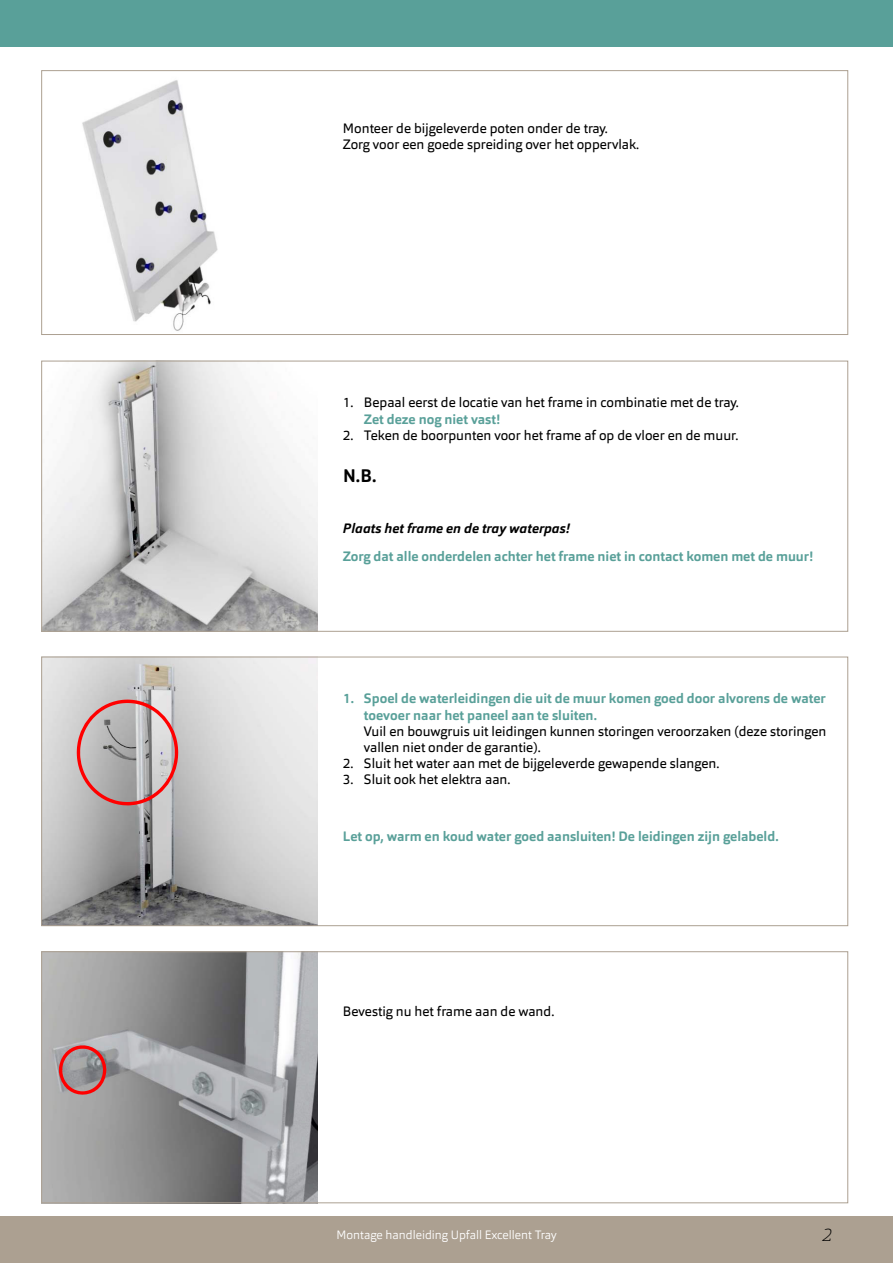
<style>
.page{position:relative;width:893px;height:1263px;background:#fff}
.page>*{position:absolute;margin:0;border:0;box-sizing:border-box;transform-origin:0 0}
.t1{font:700 18px "Orgon";color:#000}
.t2{font:italic 100 18px "Orgon Slab";color:#000}
.t3{font:13.5px/16.2px "Orgon";color:#000}
.t4{font:700 13.5px/16.2px "Orgon";color:#59a099}
.t5{font:italic 700 13.5px "Orgon";color:#000}
.t6{font:300 12px "Orgon";color:#fff}
</style>
<div class="page">
<div style="left:0;top:0;width:893px;height:47px;background:#59a099"></div>
<div style="left:0;top:1216px;width:893px;height:47px;background:#aca091"></div>
<img style="left:82px;top:80px;width:136px;height:251px">
<img style="left:43px;top:363px;width:275px;height:266px">
<img style="left:43px;top:659px;width:275px;height:265px">
<img style="left:43px;top:953px;width:275px;height:248px">
<svg style="left:77px;top:700px;width:101px;height:107px;background:#bfa6a7"></svg>
<svg style="left:59px;top:1038px;width:47px;height:66px;background:#ad888a"></svg>
<div style="left:41px;top:951px;width:807px;height:252px;border:1px solid #aca091"></div>
<p class="t3" style="left:343px;top:120px;width:266px">Monteer de bijgeleverde poten onder de tray.</p>
<p class="t3" style="left:343px;top:136px;width:298px">Zorg voor een goede spreiding over het oppervlak.</p>
<p class="t3" style="left:343px;top:395px;width:397px">1. Bepaal eerst de locatie van het frame in combinatie met de tray.</p>
<p class="t4" style="left:364px;top:411px;width:138px">Zet deze nog niet vast!</p>
<p class="t3" style="left:343px;top:427px;width:397px">2. Teken de boorpunten voor het frame af op de vloer en de muur.</p>
<p class="t1" style="left:343px;top:464px;width:35px">N.B.</p>
<p class="t5" style="left:343px;top:520px;width:228px">Plaats het frame en de tray waterpas!</p>
<p class="t4" style="left:343px;top:549px;width:472px">Zorg dat alle onderdelen achter het frame niet in contact komen met de muur!</p>
<p class="t4" style="left:364px;top:690px;width:463px;text-indent:-21px">1. Spoel de waterleidingen die uit de muur komen goed door alvorens de water toevoer naar het paneel aan te sluiten.</p>
<p class="t3" style="left:364px;top:723px;width:464px">Vuil en bouwgruis uit leidingen kunnen storingen veroorzaken (deze storingen vallen niet onder de garantie).</p>
<p class="t3" style="left:343px;top:755px;width:378px">2. Sluit het water aan met de bijgeleverde gewapende slangen.</p>
<p class="t3" style="left:343px;top:771px;width:169px">3. Sluit ook het elektra aan.</p>
<p class="t4" style="left:343px;top:828px;width:437px">Let op, warm en koud water goed aansluiten! De leidingen zijn gelabeld.</p>
<p class="t3" style="left:343px;top:1003px;width:213px">Bevestig nu het frame aan de wand.</p>
<p class="t6" style="left:337px;top:1227px;width:221px">Montage handleiding Upfall Excellent Tray</p>
<p class="t2" style="left:822px;top:1223px;width:11px">2</p>
</div>
